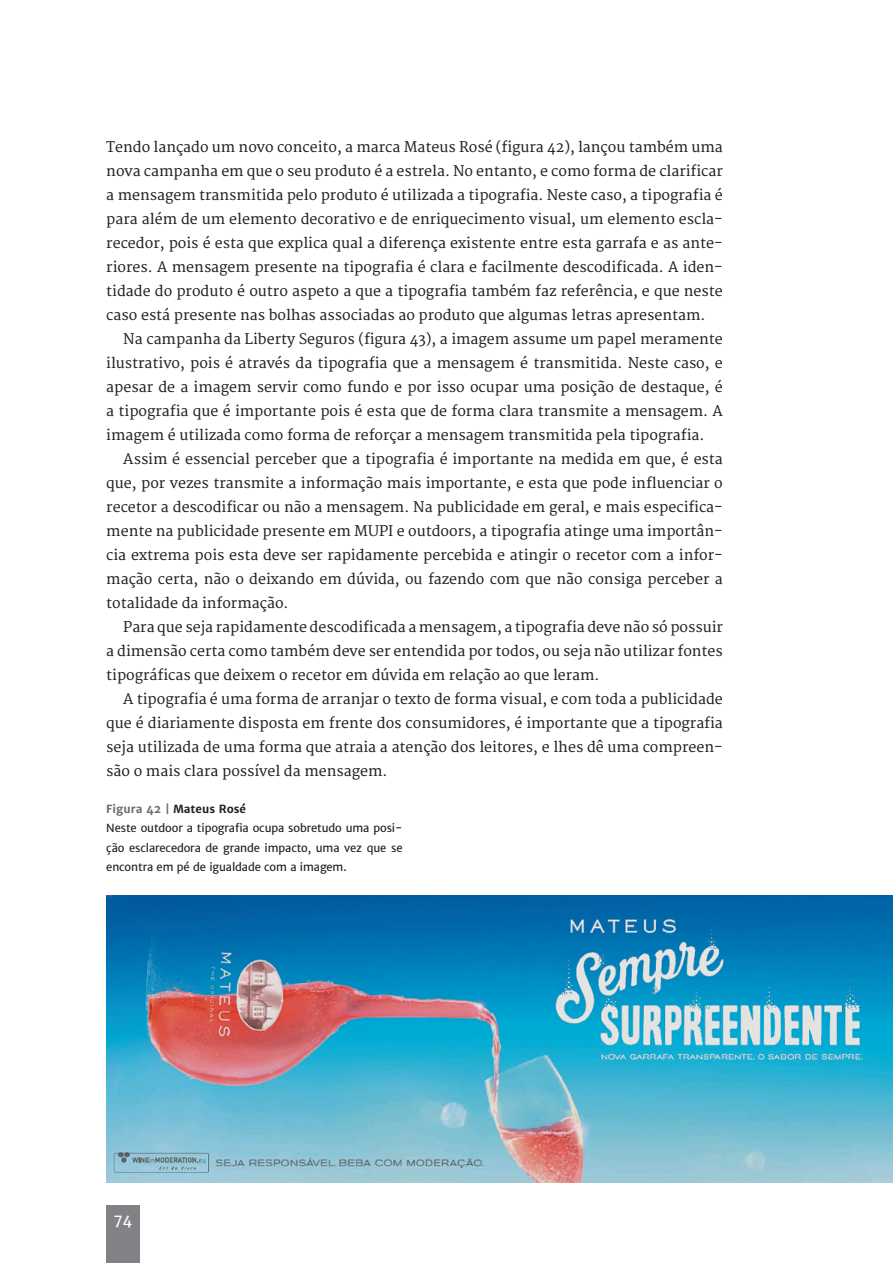
<style>
.page{position:relative;width:893px;height:1263px;background:#fff}
.page>*{position:absolute;margin:0;border:0;box-sizing:border-box;transform-origin:0 0}
.t1{font:15px "Merriweather Sans";color:#fff}
.t2{font:14.25px/24px "Merriweather";color:#231f20;text-align:justify}
.t3{font:11.25px/19.5px "Merriweather Sans";letter-spacing:-.01em;color:#231f20}
.s1{font-weight:700;color:#6c6d70}
.s2{font-weight:700}
</style>
<div class="page">
<div style="left:106px;top:1205px;width:33px;height:58px;background:#808285"></div>
<img style="left:106px;top:896px;width:787px;height:286px">
<p class="t2" style="left:106px;top:135px;width:618px">Tendo lançado um novo conceito, a marca Mateus Rosé (figura 42), lançou também uma nova campanha em que o seu produto é a estrela. No entanto, e como forma de clarificar a mensagem transmitida pelo produto é utilizada a tipografia. Neste caso, a tipografia é para além de um elemento decorativo e de enriquecimento visual, um elemento escla&shy;recedor, pois é esta que explica qual a diferença existente entre esta garrafa e as ante&shy;riores. A mensagem presente na tipografia é clara e facilmente descodificada. A iden&shy;tidade do produto é outro aspeto a que a tipografia também faz referência, e que neste caso está presente nas bolhas associadas ao produto que algumas letras apresentam.</p>
<p class="t2" style="left:106px;top:327px;width:618px;text-indent:17px">Na campanha da Liberty Seguros (figura 43), a imagem assume um papel meramente ilustrativo, pois é através da tipografia que a mensagem é transmitida. Neste caso, e apesar de a imagem servir como fundo e por isso ocupar uma posição de destaque, é a tipografia que é importante pois é esta que de forma clara transmite a mensagem. A imagem é utilizada como forma de reforçar a mensagem transmitida pela tipografia.</p>
<p class="t2" style="left:106px;top:447px;width:618px;text-indent:17px">Assim é essencial perceber que a tipografia é importante na medida em que, é esta que, por vezes transmite a informação mais importante, e esta que pode influenciar o recetor a descodificar ou não a mensagem. Na publicidade em geral, e mais especifica&shy;mente na publicidade presente em MUPI e outdoors, a tipografia atinge uma importân&shy;cia extrema pois esta deve ser rapidamente percebida e atingir o recetor com a infor&shy;mação certa, não o deixando em dúvida, ou fazendo com que não consiga perceber a totalidade da informação.</p>
<p class="t2" style="left:106px;top:615px;width:618px;text-indent:17px">Para que seja rapidamente descodificada a mensagem, a tipografia deve não só possuir a dimensão certa como também deve ser entendida por todos, ou seja não utilizar fontes tipográficas que deixem o recetor em dúvida em relação ao que leram.</p>
<p class="t2" style="left:106px;top:687px;width:618px;text-indent:17px">A tipografia é uma forma de arranjar o texto de forma visual, e com toda a publicidade que é diariamente disposta em frente dos consumidores, é importante que a tipografia seja utilizada de uma forma que atraia a atenção dos leitores, e lhes dê uma compreen&shy;são o mais clara possível da mensagem.</p>
<p class="t3" style="left:106px;top:799px;width:298px"><span class="s1">Figura 42 |</span> <span class="s2">Mateus Rosé<br></span>Neste outdoor a tipografia ocupa sobretudo uma posi&shy;ção esclarecedora de grande impacto, uma vez que se encontra em pé de igualdade com a imagem.</p>
<p class="t1" style="left:113px;top:1209px;width:20px">74</p>
</div>
